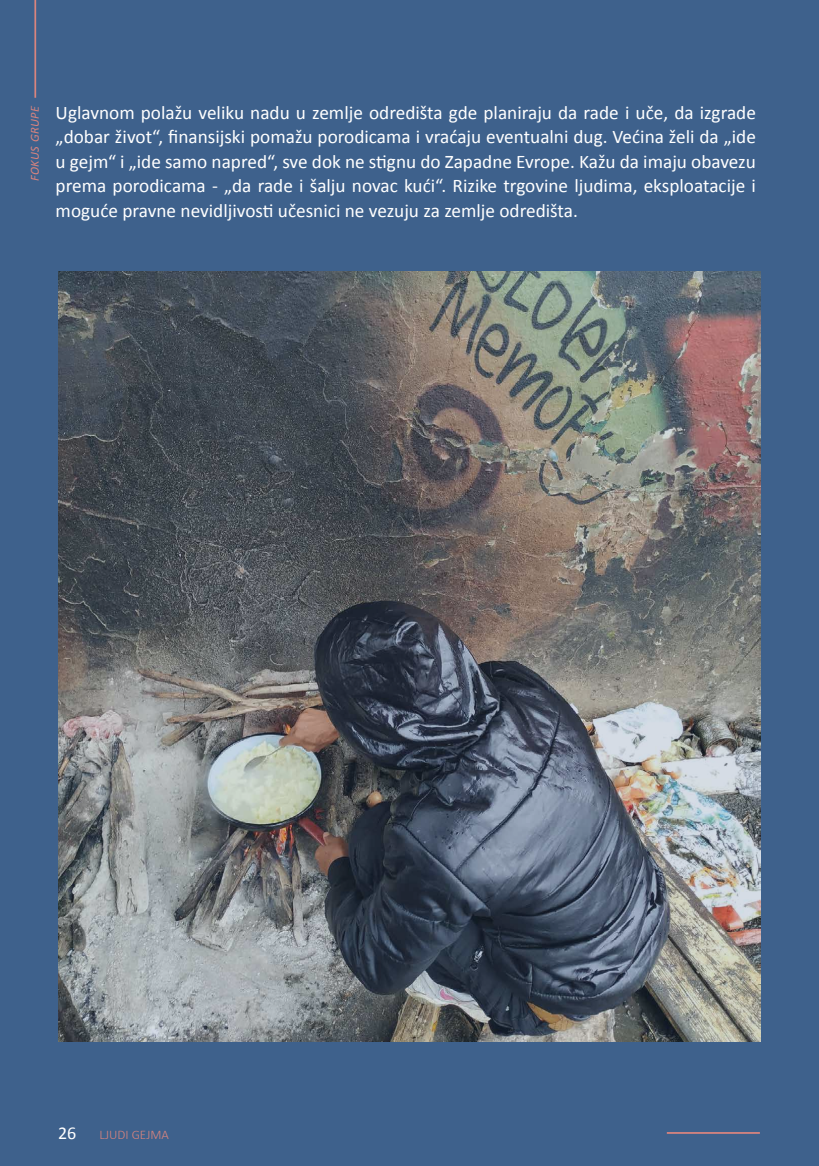
<style>
.page{position:relative;width:819px;height:1166px;background:#3e618c}
.page>*{position:absolute;margin:0;border:0;box-sizing:border-box;transform-origin:0 0}
.t1{font:19.25px/24.5px "Calibri";color:#fff;text-align:justify}
.t2{font:18.03px "Calibri";color:#fff}
.t3{font:300 13.12px "Calibri";color:#d9847e}
.t4{font:italic 12.25px "Calibri";letter-spacing:.04em;color:#d9847e}
</style>
<div class="page">
<hr style="left:666px;top:1132px;width:93px;height:2px;background:#d9847e">
<hr style="left:34px;top:0;width:2px;height:98px;background:#d9847e">
<img style="left:58px;top:272px;width:703px;height:769px">
<p class="t4" style="left:26px;top:181px;width:77px;rotate:-90deg">FOKUS GRUPE</p>
<p class="t1" style="left:56px;top:100px;width:701px">Uglavnom polažu veliku nadu u zemlje odredišta gde planiraju da rade i uče, da izgrade „dobar život“, finansijski pomažu porodicama i vraćaju eventualni dug. Većina želi da „ide u gejm“ i „ide samo napred“, sve dok ne stignu do Zapadne Evrope. Kažu da imaju obavezu prema porodicama - „da rade i šalju novac kući“. Rizike trgovine ljudima, eksploatacije i moguće pravne nevidljivosti učesnici ne vezuju za zemlje odredišta.</p>
<p class="t2" style="left:58px;top:1121px;width:20px">26</p>
<p class="t3" style="left:100px;top:1126px;width:71px">LJUDI GEJMA</p>
</div>
